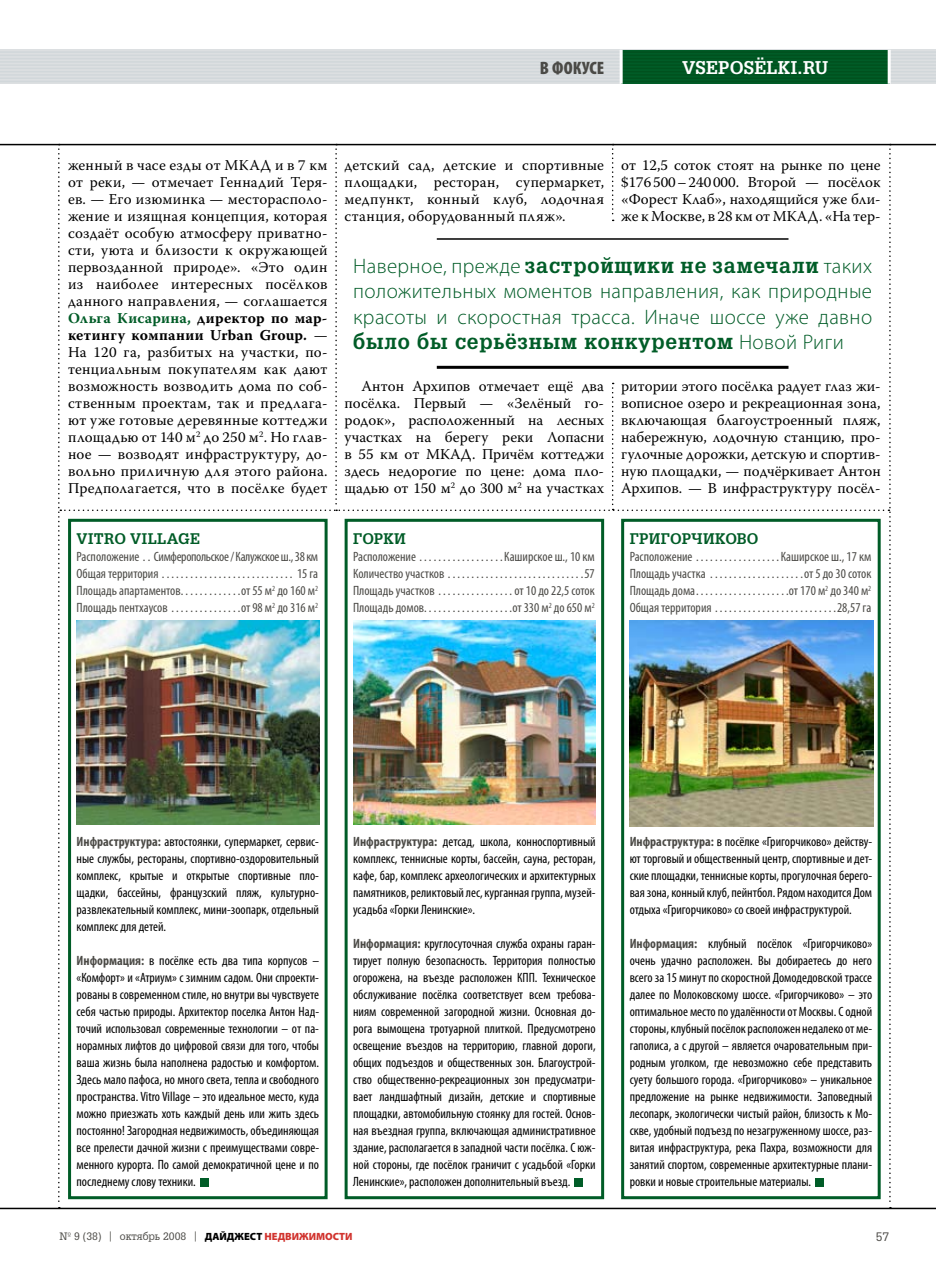
<style>
.page{position:relative;width:936px;height:1263px;background:#fff}
.page>*{position:absolute;margin:0;border:0;box-sizing:border-box;transform-origin:0 0}
.t1{font:300 21px/25.5px "Myriad Pro";letter-spacing:.02em;color:#005c27}
.t2{font:700 21px "AG Gloria";letter-spacing:.04em;color:#005c27}
.t3{font:700 18px "AG Gloria";letter-spacing:.01em;color:#fff}
.t4{font:900 condensed 18px "Myriad Pro";letter-spacing:.005em;color:#4b4a46}
.t5{font:15px/17px "Warnock Pro";color:#000;text-align:justify}
.t6{font:700 15px "AG Gloria";letter-spacing:.02em;color:#005c27}
.t7{font:condensed 13.5px/17px "Myriad Pro";color:#000;text-align:justify}
.t8{font:condensed 13.5px "Myriad Pro";color:#4b4a46}
.t9{font:condensed 13.5px/17px "Myriad Pro";letter-spacing:-.02em;color:#4b4a46}
.t10{font:12px "AG Gloria";color:#4b4a46}
.t11{font:10.5px "AG Gloria";color:#4b4a46}
.s1{font-weight:700;color:#005c27}
.s2{font-weight:700}
.s3{font-family:"Myriad Pro";font-weight:300}
.s4{font-weight:700;color:#4b4a46}
.s5{font-family:"Warnock Pro"}
.s6{font-family:"Myriad Pro";font-weight:900;color:#000}
.s7{font-family:"Myriad Pro";font-weight:900;color:#d1342f}
</style>
<div class="page">
<div style="left:0;top:50px;width:935px;height:34px;background:#dcdfe1"></div>
<hr style="left:0;top:51px;width:935px;height:2px;background:#d1d7da">
<hr style="left:0;top:55px;width:935px;height:1px;background:#d1d7da">
<hr style="left:0;top:58px;width:935px;height:1px;background:#d1d7da">
<hr style="left:0;top:61px;width:935px;height:2px;background:#d1d7da">
<hr style="left:0;top:64px;width:935px;height:2px;background:#d1d7da">
<hr style="left:0;top:68px;width:935px;height:1px;background:#d1d7da">
<hr style="left:0;top:71px;width:935px;height:1px;background:#d1d7da">
<hr style="left:0;top:74px;width:935px;height:2px;background:#d1d7da">
<hr style="left:0;top:77px;width:935px;height:2px;background:#d1d7da">
<hr style="left:0;top:81px;width:935px;height:1px;background:#d1d7da">
<div style="left:621px;top:50px;width:268px;height:34px;background:#005c27"></div>
<hr style="left:0;top:144px;width:935px;height:1px;background:#000">
<hr style="left:621px;top:51px;width:268px;height:2px;background:#00511e">
<hr style="left:621px;top:55px;width:268px;height:1px;background:#00511e">
<hr style="left:621px;top:58px;width:268px;height:1px;background:#00511e">
<hr style="left:621px;top:61px;width:268px;height:2px;background:#00511e">
<hr style="left:621px;top:64px;width:268px;height:2px;background:#00511e">
<hr style="left:621px;top:68px;width:268px;height:1px;background:#00511e">
<hr style="left:621px;top:71px;width:268px;height:1px;background:#00511e">
<hr style="left:621px;top:74px;width:268px;height:2px;background:#00511e">
<hr style="left:621px;top:77px;width:268px;height:2px;background:#00511e">
<hr style="left:621px;top:81px;width:268px;height:1px;background:#00511e">
<hr style="left:619px;top:50px;width:3px;height:34px;background:#fff">
<hr style="left:887px;top:50px;width:3px;height:34px;background:#fff">
<hr style="left:0;top:1208px;width:935px;height:1px;background:#000">
<img style="left:58px;top:145px;width:832px;height:1063px">
<h2 class="t4" style="left:539px;top:57px;width:66px">В ФОКУСЕ</h2>
<h2 class="t3" style="left:682px;top:57px;width:147px">VSEPOSЁLKI.RU</h2>
<p class="t5" style="left:68px;top:156px;width:261px">женный в часе езды от МКАД и в 7 км от реки, — отмечает Геннадий Теря&shy;ев. — Его изюминка — месторасполо&shy;жение и изящная концепция, которая создаёт особую атмосферу приватно&shy;сти, уюта и близости к окружающей первозданной природе». «Это один из наиболее интересных посёлков данного направления, — соглашается <span class="s1">Ольга Кисарина,</span> <span class="s2">директор по мар&shy;кетингу компании Urban Group.</span> — На 120 га, разбитых на участки, по&shy;тенциальным покупателям как дают возможность возводить дома по соб&shy;ственным проектам, так и предлага&shy;ют уже готовые деревянные коттеджи площадью от 140 м<sup>2</sup> до 250 м<sup>2</sup>. Но глав&shy;ное — возводят инфраструктуру, до&shy;вольно приличную для этого района.<br>Предполагается, что в посёлке будет</p>
<p class="t5" style="left:344px;top:156px;width:261px">детский сад, детские и спортивные площадки, ресторан, супермаркет, медпункт, конный клуб, лодочная станция, оборудованный пляж».</p>
<p class="t5" style="left:621px;top:156px;width:261px">от 12,5 соток стоят на рынке по цене $176500–240000. Второй — посёлок «Форест Клаб», находящийся уже бли&shy;же к Москве, в 28 км от МКАД. «На тер-</p>
<h1 class="t2" style="left:353px;top:253px;width:520px"><span class="s3">Наверное, прежде</span> застройщики не замечали <span class="s3">таких</span></h1>
<h1 class="t1" style="left:353px;top:279px;width:520px">положительных моментов направления, как природные красоты и скоростная трасса. Иначе шоссе уже давно</h1>
<h1 class="t2" style="left:353px;top:330px;width:492px">было бы серьёзным конкурентом <span class="s3">Новой Риги</span></h1>
<p class="t5" style="left:344px;top:378px;width:261px;text-indent:17px">Антон Архипов отмечает ещё два посёлка. Первый — «Зелёный го&shy;родок», расположенный на лесных участках на берегу реки Лопасни в 55 км от МКАД. Причём коттеджи здесь недорогие по цене: дома пло&shy;щадью от 150 м<sup>2</sup> до 300 м<sup>2</sup> на участках</p>
<p class="t5" style="left:621px;top:378px;width:261px">ритории этого посёлка радует глаз жи&shy;вописное озеро и рекреационная зона, включающая благоустроенный пляж, набережную, лодочную станцию, про&shy;гулочные дорожки, детскую и спортив&shy;ную площадки, — подчёркивает Антон Архипов. — В инфраструктуру посёл-</p>
<p class="t6" style="left:77px;top:530px;width:125px">VITRO VILLAGE</p>
<p class="t9" style="left:77px;top:548px;width:243px">Расположение... Симферопольское / Калужское ш., 38 км<br>Общая территория.............................</p>
<p class="t8" style="left:297px;top:566px;width:23px">15 га</p>
<p class="t8" style="left:77px;top:583px;width:108px">Площадь апартаментов.............</p>
<p class="t8" style="left:241px;top:583px;width:79px">от 55 м<sup>2</sup> до 160 м<sup>2</sup></p>
<p class="t8" style="left:77px;top:600px;width:97px">Площадь пентхаусов...............</p>
<p class="t8" style="left:241px;top:600px;width:79px">от 98 м<sup>2</sup> до 316 м<sup>2</sup></p>
<p class="t6" style="left:353px;top:530px;width:54px">ГОРКИ</p>
<p class="t8" style="left:353px;top:549px;width:68px">Расположение..................</p>
<p class="t8" style="left:504px;top:549px;width:92px">Каширское ш., 10 км</p>
<p class="t8" style="left:353px;top:566px;width:97px">Количество участков.............................</p>
<p class="t8" style="left:584px;top:566px;width:12px">57</p>
<p class="t8" style="left:353px;top:583px;width:87px">Площадь участков.................</p>
<p class="t8" style="left:514px;top:583px;width:82px">от 10 до 22,5 соток</p>
<p class="t8" style="left:353px;top:600px;width:75px">Площадь домов...................</p>
<p class="t8" style="left:512px;top:600px;width:84px">от 330 м<sup>2</sup> до 650 м<sup>2</sup></p>
<p class="t6" style="left:629px;top:530px;width:130px">ГРИГОРЧИКОВО</p>
<p class="t8" style="left:629px;top:549px;width:68px">Расположение..................</p>
<p class="t8" style="left:780px;top:549px;width:92px">Каширское ш., 17 км</p>
<p class="t8" style="left:629px;top:566px;width:82px">Площадь участка ....................</p>
<p class="t8" style="left:804px;top:566px;width:69px">от 5 до 30 соток</p>
<p class="t8" style="left:629px;top:583px;width:69px">Площадь дома....................</p>
<p class="t8" style="left:788px;top:583px;width:84px">от 170 м<sup>2</sup> до 340 м<sup>2</sup></p>
<p class="t8" style="left:629px;top:600px;width:87px">Общая территория..........................</p>
<p class="t8" style="left:837px;top:600px;width:36px">28,57 га</p>
<p class="t7" style="left:77px;top:833px;width:244px"><span class="s4">Инфраструктура:</span> автостоянки, супермаркет, сервис&shy;ные службы, рестораны, спортивно-оздоровительный комплекс, крытые и открытые спортивные пло&shy;щадки, бассейны, французский пляж, культурно&shy;развлекательный комплекс, мини-зоопарк, отдельный комплекс для детей.</p>
<p class="t7" style="left:77px;top:952px;width:244px"><span class="s4">Информация:</span> в посёлке есть два типа корпусов – «Комфорт» и «Атриум» с зимним садом. Они спроекти&shy;рованы в современном стиле, но внутри вы чувствуете себя частью природы. Архитектор поселка Антон Над&shy;точий использовал современные технологии – от па&shy;норамных лифтов до цифровой связи для того, чтобы ваша жизнь была наполнена радостью и комфортом.<br>Здесь мало пафоса, но много света, тепла и свободного пространства. Vitro Village – это идеальное место, куда можно приезжать хоть каждый день или жить здесь постоянно! Загородная недвижимость, объединяющая все прелести дачной жизни с преимуществами совре&shy;менного курорта. По самой демократичной цене и по последнему слову техники.</p>
<p class="t7" style="left:353px;top:833px;width:244px"><span class="s4">Инфраструктура:</span> детсад, школа, конноспортивный комплекс, теннисные корты, бассейн, сауна, ресторан, кафе, бар, комплекс археологических и архитектурных памятников, реликтовый лес, курганная группа, музей&shy;усадьба «Горки Ленинские».</p>
<p class="t7" style="left:353px;top:935px;width:244px"><span class="s4">Информация:</span> круглосуточная служба охраны гаран&shy;тирует полную безопасность. Территория полностью огорожена, на въезде расположен КПП. Техническое обслуживание посёлка соответствует всем требова&shy;ниям современной загородной жизни. Основная до&shy;рога вымощена тротуарной плиткой. Предусмотрено освещение въездов на территорию, главной дороги, общих подъездов и общественных зон. Благоустрой&shy;ство общественно-рекреационных зон предусматри&shy;вает ландшафтный дизайн, детские и спортивные площадки, автомобильную стоянку для гостей. Основ&shy;ная въездная группа, включающая административное здание, располагается в западной части посёлка. С юж&shy;ной стороны, где посёлок граничит с усадьбой «Горки Ленинские», расположен дополнительный въезд.</p>
<p class="t11" style="left:60px;top:1230px;width:294px">№ 9 (38) <span class="s5">|</span> октябрь 2008 <span class="s5">|</span> <span class="s6">ДАЙДЖЕСТ</span> <span class="s7">НЕДВИЖИМОСТИ</span></p>
<p class="t7" style="left:629px;top:833px;width:244px"><span class="s4">Инфраструктура:</span> в посёлке «Григорчиково» действу&shy;ют торговый и общественный центр, спортивные и дет&shy;ские площадки, теннисные корты, прогулочная берего&shy;вая зона, конный клуб, пейнтбол. Рядом находится Дом отдыха «Григорчиково» со своей инфраструктурой.</p>
<p class="t7" style="left:629px;top:935px;width:244px"><span class="s4">Информация:</span> клубный посёлок «Григорчиково» очень удачно расположен. Вы добираетесь до него всего за 15 минут по скоростной Домодедовской трассе далее по Молоковскому шоссе. «Григорчиково» – это оптимальное место по удалённости от Москвы. С одной стороны, клубный посёлок расположен недалеко от ме&shy;гаполиса, а с другой – является очаровательным при&shy;родным уголком, где невозможно себе представить суету большого города. «Григорчиково» – уникальное предложение на рынке недвижимости. Заповедный лесопарк, экологически чистый район, близость к Мо&shy;скве, удобный подъезд по незагруженному шоссе, раз&shy;витая инфраструктура, река Пахра, возможности для занятий спортом, современные архитектурные плани&shy;ровки и новые строительные материалы.</p>
<p class="t10" style="left:875px;top:1229px;width:15px">57</p>
</div>
